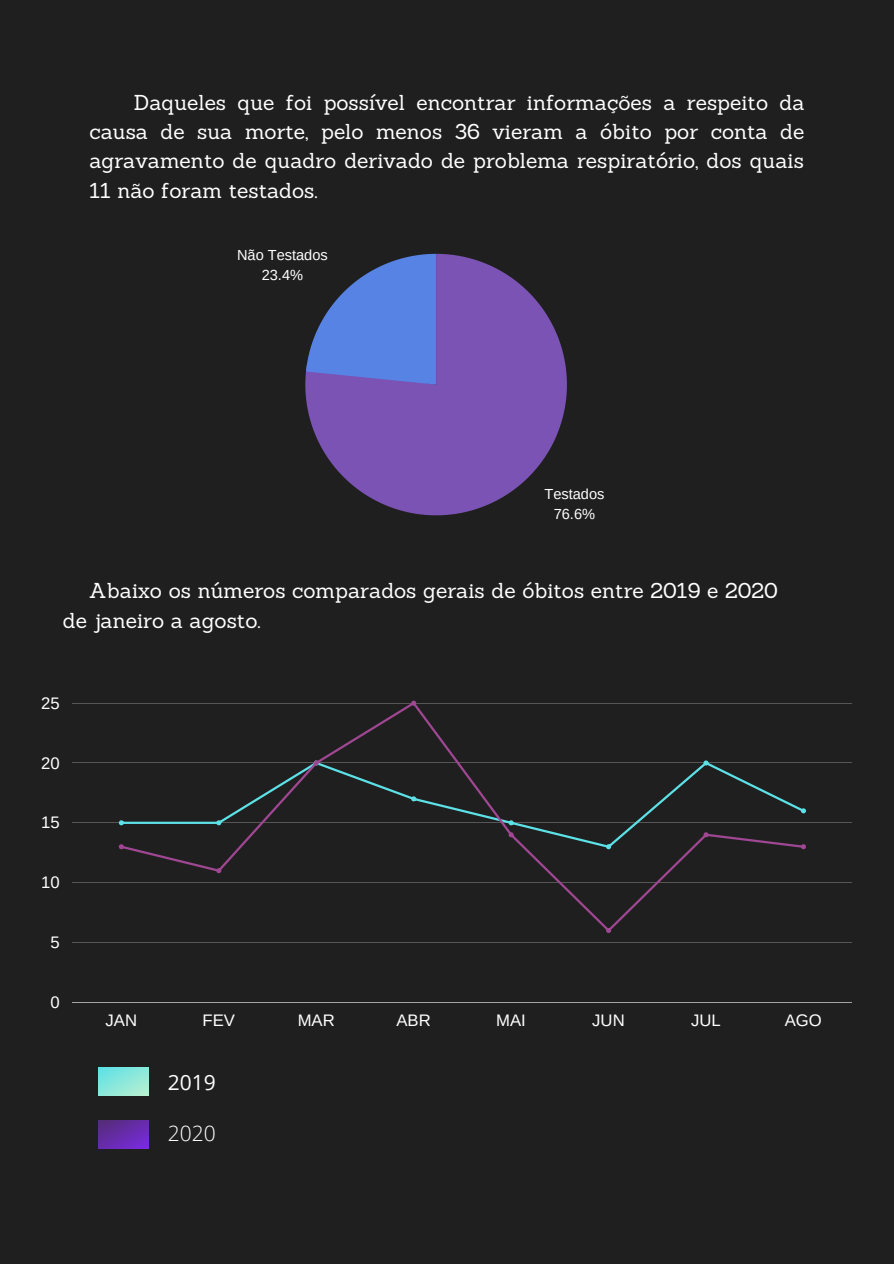
<style>
.page{position:relative;width:894px;height:1264px;background:#fff}
.page>*{position:absolute;margin:0;border:0;box-sizing:border-box;transform-origin:0 0}
.t1{font:21px/29.2px "Sanchez";color:#fff;text-align:justify}
.t2{font:21px "Open Sans";color:#fff}
.t3{font:300 21px "Open Sans";color:#fff}
.t4{font:16.65px "Arimo";color:#fff}
.t5{font:14.55px/20.2px "Arimo";color:#fff;text-align:center}
</style>
<div class="page">
<div style="left:0;top:0;width:893px;height:1263px;background:#201f1f"></div>
<svg style="left:305px;top:254px;width:261px;height:261px;fill:#7b53b4"></svg>
<svg style="left:306px;top:254px;width:131px;height:130px"></svg>
<hr style="left:73px;top:703px;width:779px;height:1px;background:#fff">
<hr style="left:73px;top:762px;width:779px;height:1px;background:#fff">
<hr style="left:73px;top:822px;width:779px;height:1px;background:#fff">
<hr style="left:73px;top:882px;width:779px;height:1px;background:#fff">
<hr style="left:73px;top:942px;width:779px;height:1px;background:#fff">
<hr style="left:73px;top:1002px;width:779px;height:1px;background:#fff">
<svg style="left:119px;top:700px;width:686px;height:233px"></svg>
<svg style="left:99px;top:1067px;width:49px;height:28px"></svg>
<svg style="left:99px;top:1120px;width:49px;height:28px"></svg>
<p class="t1" style="left:89px;top:87px;width:716px;text-indent:44px">Daqueles que foi possível encontrar informações a respeito da causa de sua morte, pelo menos 36 vieram a óbito por conta de agravamento de quadro derivado de problema respiratório, dos quais 11 não foram testados.</p>
<p class="t5" style="left:237px;top:244px;width:92px">Não Testados<br>23.4%</p>
<p class="t5" style="left:544px;top:484px;width:61px">Testados<br>76.6%</p>
<p class="t1" style="left:63px;top:576px;width:716px;text-indent:26px">Abaixo os números comparados gerais de óbitos entre 2019 e 2020 de janeiro a agosto.</p>
<p class="t4" style="left:41px;top:693px;width:20px">25</p>
<p class="t4" style="left:41px;top:753px;width:20px">20</p>
<p class="t4" style="left:41px;top:813px;width:20px">15</p>
<p class="t4" style="left:41px;top:873px;width:20px">10</p>
<p class="t4" style="left:50px;top:933px;width:11px">5</p>
<p class="t4" style="left:50px;top:992px;width:11px">0</p>
<p class="t4" style="left:105px;top:1011px;width:33px">JAN</p>
<p class="t4" style="left:202px;top:1011px;width:34px">FEV</p>
<p class="t4" style="left:297px;top:1011px;width:39px">MAR</p>
<p class="t4" style="left:396px;top:1011px;width:36px">ABR</p>
<p class="t4" style="left:496px;top:1011px;width:31px">MAI</p>
<p class="t4" style="left:592px;top:1011px;width:34px">JUN</p>
<p class="t4" style="left:691px;top:1011px;width:31px">JUL</p>
<p class="t4" style="left:784px;top:1011px;width:39px">AGO</p>
<p class="t2" style="left:168px;top:1067px;width:50px">2019</p>
<p class="t3" style="left:168px;top:1118px;width:49px">2020</p>
</div>
